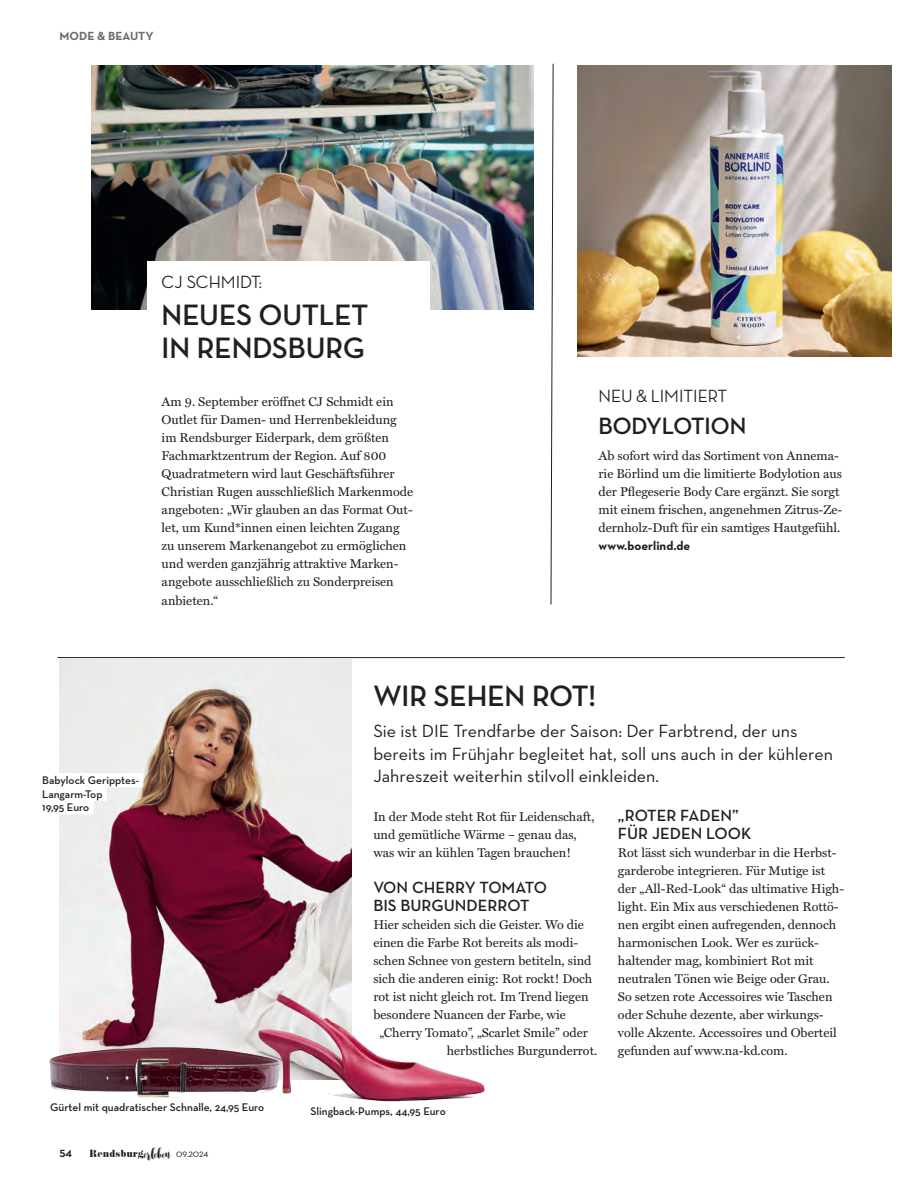
<style>
.page{position:relative;width:902px;height:1191px;background:#fff}
.page>*{position:absolute;margin:0;border:0;box-sizing:border-box;transform-origin:0 0}
.t1{font:700 30px/33px "Neutra Disp";color:#231f20}
.t2{font:700 24px "Neutra Disp";color:#231f20}
.t3{font:18px/22.5px "Neutra Text";color:#231f20}
.t4{font:500 18px "Neutra Disp";color:#231f20}
.t5{font:600 16.5px/18px "Neutra Text";color:#231f20}
.t6{font:700 13.5px "Neutra Disp";color:#231f20}
.t7{font:12.75px/18px "Miller Text";color:#231f20}
.t8{font:700 12.75px "Neutra Text";color:#231f20}
.t9{font:700 12px "Neutra Text";color:#6c6d70}
.t10{font:600 11.25px/13.5px "Neutra Text";color:#231f20}
.t11{font:9.3px "Pistilli";color:#231f20}
.s1{font-family:"Willona Brush";font-size:14.55px}
.s2{font-family:"Neutra Disp";font-weight:500;font-size:10.5px}
</style>
<div class="page">
<img style="left:91px;top:65px;width:442px;height:244px">
<div style="left:147px;top:261px;width:282px;height:241px;background:#fff"></div>
<hr style="left:57px;top:657px;width:787px;height:1px;background:#231f20">
<img style="left:59px;top:658px;width:292px;height:389px">
<img style="left:256px;top:993px;width:229px;height:108px">
<img style="left:49px;top:1047px;width:232px;height:50px">
<div style="left:40px;top:773px;width:103px;height:14px;background:#fff"></div>
<div style="left:40px;top:786px;width:67px;height:15px;background:#fff"></div>
<div style="left:40px;top:800px;width:54px;height:14px;background:#fff"></div>
<div style="left:48px;top:1100px;width:220px;height:14px;background:#fff"></div>
<img style="left:577px;top:65px;width:314px;height:291px">
<svg style="left:550px;top:63px;width:3px;height:542px"></svg>
<p class="t9" style="left:59px;top:29px;width:96px">MODE &amp; BEAUTY</p>
<h3 class="t4" style="left:162px;top:271px;width:102px">CJ SCHMIDT:</h3>
<h1 class="t1" style="left:162px;top:299px;width:208px">NEUES OUTLET<br>IN RENDSBURG</h1>
<p class="t7" style="left:162px;top:393px;width:253px">Am 9. September eröffnet CJ Schmidt ein Outlet für Damen- und Herrenbekleidung im Rendsburger Eiderpark, dem größten Fachmarktzentrum der Region. Auf 800<br>Quadratmetern wird laut Geschäftsführer Christian Rugen ausschließlich Markenmode angeboten: „Wir glauben an das Format Out&shy;let, um Kund*innen einen leichten Zugang zu unserem Markenangebot zu ermöglichen und werden ganzjährig attraktive Marken&shy;angebote ausschließlich zu Sonderpreisen anbieten.“</p>
<h3 class="t4" style="left:598px;top:386px;width:130px">NEU &amp; LIMITIERT</h3>
<h2 class="t2" style="left:598px;top:412px;width:149px">BODYLOTION</h2>
<p class="t7" style="left:598px;top:447px;width:245px">Ab sofort wird das Sortiment von Annema&shy;rie Börlind um die limitierte Bodylotion aus der Pflegeserie Body Care ergänzt. Sie sorgt mit einem frischen, angenehmen Zitrus-Ze&shy;dernholz-Duft für ein samtiges Hautgefühl.</p>
<p class="t8" style="left:598px;top:538px;width:93px">www.boerlind.de</p>
<p class="t10" style="left:42px;top:773px;width:98px">Babylock Geripptes-<br>Langarm-Top<br>19,95 Euro</p>
<h1 class="t1" style="left:373px;top:680px;width:224px">WIR SEHEN ROT!</h1>
<h3 class="t3" style="left:373px;top:719px;width:461px">Sie ist DIE Trendfarbe der Saison: Der Farbtrend, der uns bereits im Frühjahr begleitet hat, soll uns auch in der kühleren<br>Jahreszeit weiterhin stilvoll einkleiden.</h3>
<p class="t7" style="left:373px;top:807px;width:223px">In der Mode steht Rot für Leidenschaft, und gemütliche Wärme – genau das, was wir an kühlen Tagen brauchen!</p>
<p class="t5" style="left:373px;top:878px;width:175px">VON CHERRY TOMATO<br>BIS BURGUNDERROT</p>
<p class="t7" style="left:373px;top:916px;width:212px">Hier scheiden sich die Geister. Wo die</p>
<p class="t7" style="left:373px;top:934px;width:206px">einen die Farbe Rot bereits als modi-</p>
<p class="t7" style="left:373px;top:952px;width:220px">schen Schnee von gestern betiteln, sind</p>
<p class="t7" style="left:373px;top:970px;width:220px">sich die anderen einig: Rot rockt! Doch</p>
<p class="t7" style="left:373px;top:988px;width:217px">rot ist nicht gleich rot. Im Trend liegen</p>
<p class="t7" style="left:373px;top:1006px;width:194px">besondere Nuancen der Farbe, wie</p>
<p class="t7" style="left:379px;top:1024px;width:210px">„Cherry Tomato”, „Scarlet Smile” oder</p>
<p class="t7" style="left:447px;top:1042px;width:152px">herbstliches Burgunderrot.</p>
<p class="t5" style="left:618px;top:806px;width:135px">„ROTER FADEN”<br>FÜR JEDEN LOOK</p>
<p class="t7" style="left:618px;top:843px;width:227px">Rot lässt sich wunderbar in die Herbst&shy;garderobe integrieren. Für Mutige ist der „All-Red-Look“ das ultimative High&shy;light. Ein Mix aus verschiedenen Rottö&shy;nen ergibt einen aufregenden, dennoch harmonischen Look. Wer es zurück&shy;haltender mag, kombiniert Rot mit neutralen Tönen wie Beige oder Grau.<br>So setzen rote Accessoires wie Taschen oder Schuhe dezente, aber wirkungs&shy;volle Akzente. Accessoires und Oberteil gefunden auf www.na-kd.com.</p>
<p class="t10" style="left:50px;top:1100px;width:216px">Gürtel mit quadratischer Schnalle, 24,95 Euro</p>
<p class="t10" style="left:310px;top:1104px;width:137px">Slingback-Pumps, 44,95 Euro</p>
<p class="t6" style="left:59px;top:1144px;width:14px">54</p>
<p class="t11" style="left:89px;top:1147px;width:120px">Rendsburg<span class="s1">erleben</span> <span class="s2">09.2024</span></p>
</div>
